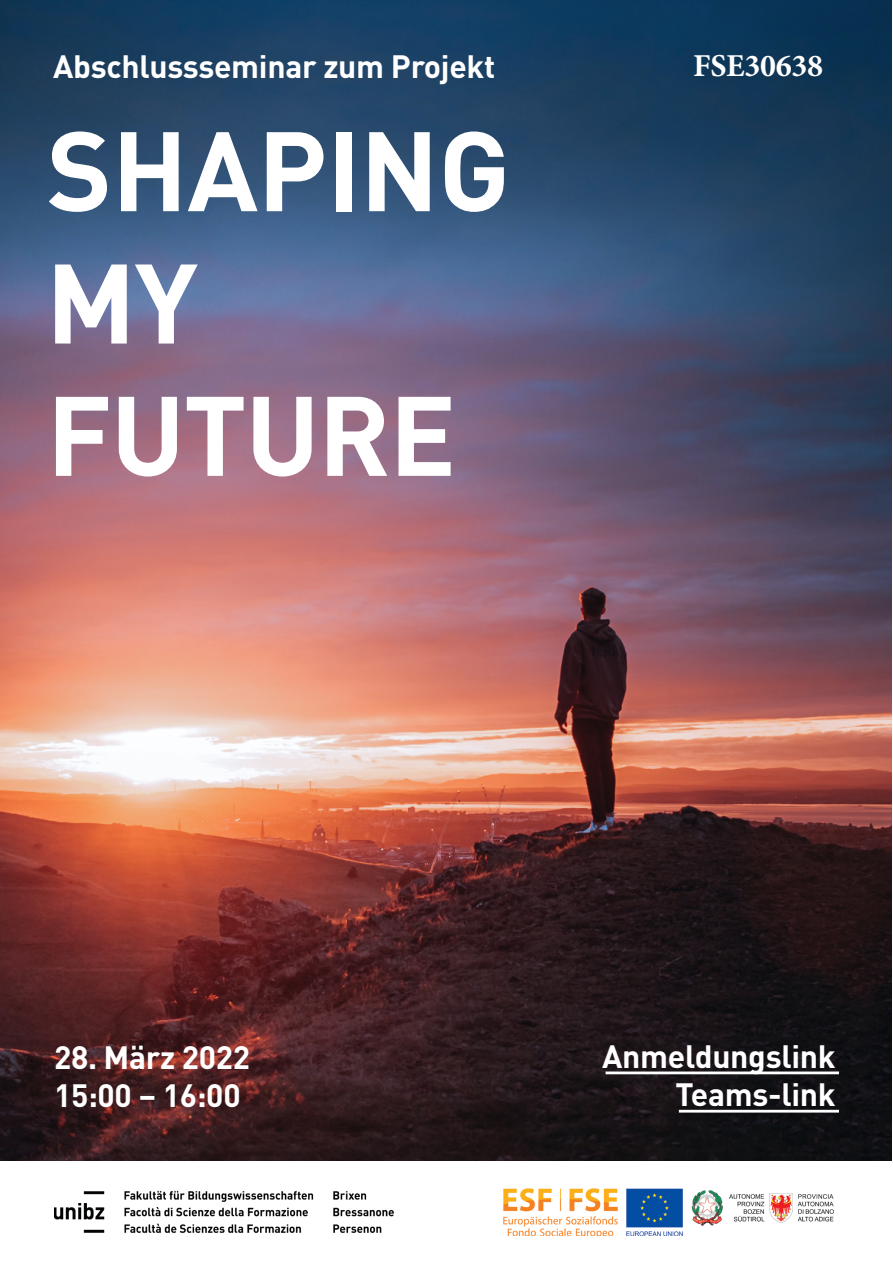
<style>
.page{position:relative;width:893px;height:1263px;background:#fff}
.page>*{position:absolute;margin:0;border:0;box-sizing:border-box;transform-origin:0 0}
.t1{font:700 111px/132.3px "DINOT";letter-spacing:-.01em;color:#fff}
.t2{font:700 31.95px/38.2px "DINOT";letter-spacing:-.01em;color:#fff}
.t3{font:700 31.95px "Minion Pro";letter-spacing:-.01em;color:#fff}
</style>
<div class="page">
<img style="left:0;top:0;width:892px;height:1160px">
<img style="left:54px;top:1190px;width:340px;height:43px">
<img style="left:503px;top:1188px;width:331px;height:48px">
<hr style="left:605px;top:1071px;width:234px;height:3px;background:#fff">
<hr style="left:679px;top:1110px;width:160px;height:2px;background:#fff">
<p class="t2" style="left:53px;top:47px;width:444px">Abschlussseminar zum Projekt</p>
<h1 class="t1" style="left:46px;top:102px;width:466px">SHAPING<br>MY<br>FUTURE</h1>
<p class="t3" style="left:693px;top:43px;width:131px">FSE30638</p>
<p class="t2" style="left:54px;top:1037px;width:198px">28. März 2022<br>15:00 – 16:00</p>
<p class="t2" style="left:602px;top:1036px;width:235px;text-align:right">Anmeldungslink<br>Teams-link</p>
</div>
